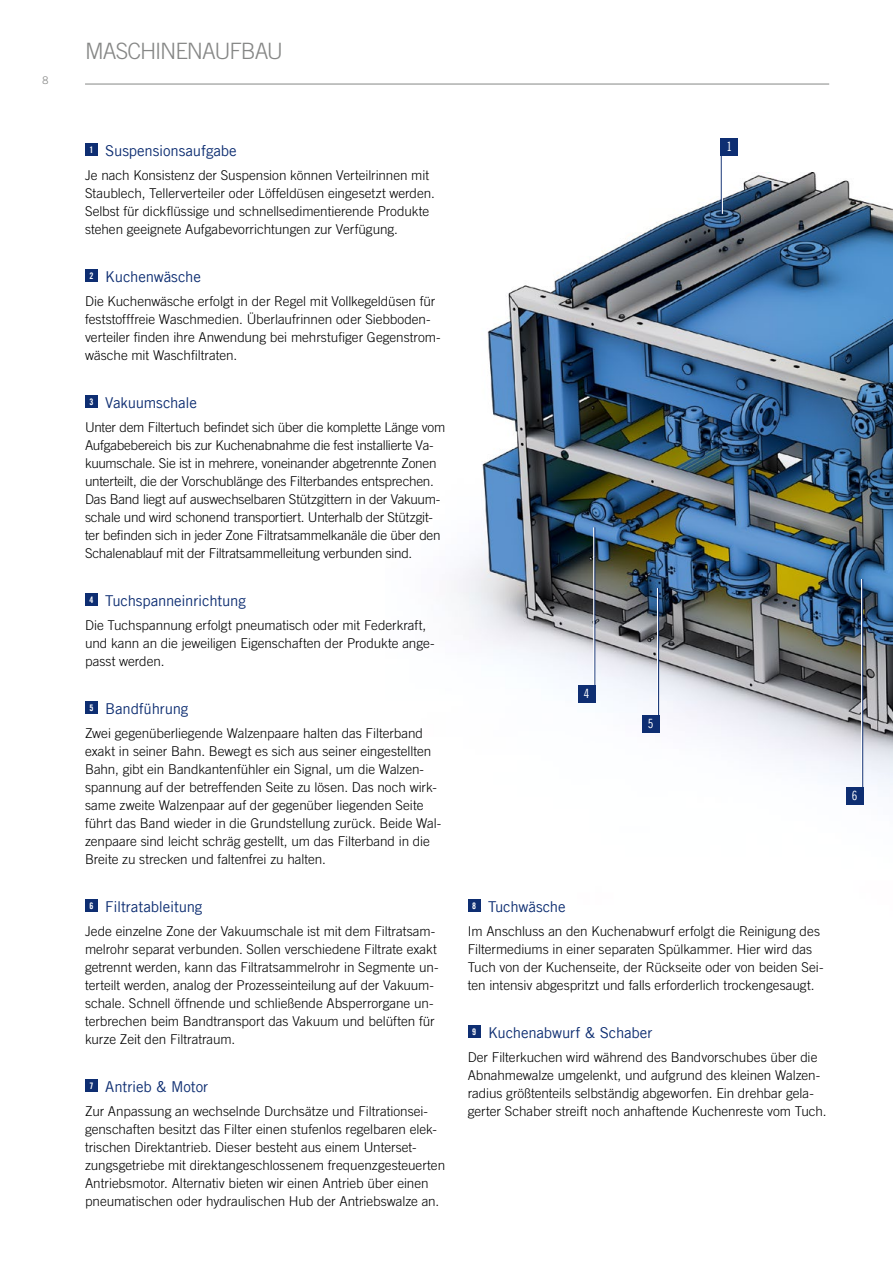
<style>
.page{position:relative;width:893px;height:1263px;background:#fff}
.page>*{position:absolute;margin:0;border:0;box-sizing:border-box;transform-origin:0 0}
.t1{font:300 22.5px "Trade Gothic LT Com";letter-spacing:-.05em;color:#868786}
.t2{font:15px "Trade Gothic LT Com";letter-spacing:-.01em;color:#0e2e72}
.t3{font:300 13.5px/18px "Trade Gothic LT Com";letter-spacing:-.005em;color:#000}
.t4{font:12.75px "Trade Gothic LT Com Cn 18";color:#fff}
.t5{font:300 10.5px "Trade Gothic LT Com";color:#868786}
</style>
<div class="page">
<img style="left:457px;top:173px;width:436px;height:862px">
<div style="left:85px;top:143px;width:13px;height:13px;background:#0e2e72"></div>
<div style="left:85px;top:269px;width:13px;height:13px;background:#0e2e72"></div>
<div style="left:85px;top:395px;width:13px;height:13px;background:#0e2e72"></div>
<div style="left:85px;top:593px;width:13px;height:13px;background:#0e2e72"></div>
<div style="left:85px;top:701px;width:13px;height:13px;background:#0e2e72"></div>
<div style="left:85px;top:899px;width:13px;height:13px;background:#0e2e72"></div>
<div style="left:85px;top:1079px;width:13px;height:13px;background:#0e2e72"></div>
<div style="left:468px;top:899px;width:12px;height:13px;background:#0e2e72"></div>
<div style="left:468px;top:1025px;width:12px;height:13px;background:#0e2e72"></div>
<hr style="left:594px;top:527px;width:1px;height:160px;background:#0e2e72">
<hr style="left:593px;top:527px;width:1px;height:160px;background:#fff">
<hr style="left:721px;top:147px;width:1px;height:67px;background:#0e2e72">
<hr style="left:722px;top:147px;width:1px;height:67px;background:#fff">
<hr style="left:658px;top:588px;width:1px;height:131px;background:#0e2e72">
<hr style="left:657px;top:588px;width:1px;height:131px;background:#fff">
<hr style="left:862px;top:579px;width:1px;height:210px;background:#0e2e72">
<hr style="left:861px;top:579px;width:1px;height:210px;background:#fff">
<div style="left:721px;top:138px;width:17px;height:17px;background:#0e2e72"></div>
<div style="left:846px;top:787px;width:17px;height:17px;background:#0e2e72"></div>
<div style="left:642px;top:715px;width:17px;height:17px;background:#0e2e72"></div>
<div style="left:578px;top:685px;width:17px;height:17px;background:#0e2e72"></div>
<hr style="left:85px;top:84px;width:744px;height:1px;background:#868786">
<p class="t5" style="left:43px;top:74px;width:7px">8</p>
<h1 class="t1" style="left:85px;top:37px;width:200px">MASCHINENAUFBAU</h1>
<p class="t2" style="left:89px;top:142px;width:149px"><sup>1</sup> Suspensionsaufgabe</p>
<p class="t3" style="left:85px;top:166px;width:351px">Je nach Konsistenz der Suspension können Verteilrinnen mit Staublech, Tellerverteiler oder Löffeldüsen eingesetzt werden.<br>Selbst für dickflüssige und schnellsedimentierende Produkte stehen geeignete Aufgabevorrichtungen zur Verfügung.</p>
<p class="t2" style="left:89px;top:268px;width:113px"><sup>2</sup> Kuchenwäsche</p>
<p class="t3" style="left:85px;top:292px;width:357px">Die Kuchenwäsche erfolgt in der Regel mit Vollkegeldüsen für feststofffreie Waschmedien. Überlaufrinnen oder Siebboden&shy;verteiler finden ihre Anwendung bei mehrstufiger Gegenstrom&shy;wäsche mit Waschfiltraten.</p>
<p class="t2" style="left:89px;top:394px;width:109px"><sup>3</sup> Vakuumschale</p>
<p class="t3" style="left:85px;top:418px;width:362px">Unter dem Filtertuch befindet sich über die komplette Länge vom Aufgabebereich bis zur Kuchenabnahme die fest installierte Va&shy;kuumschale. Sie ist in mehrere, voneinander abgetrennte Zonen unterteilt, die der Vorschublänge des Filterbandes entsprechen.<br>Das Band liegt auf auswechselbaren Stützgittern in der Vakuum&shy;schale und wird schonend transportiert. Unterhalb der Stützgit&shy;ter befinden sich in jeder Zone Filtratsammelkanäle die über den Schalenablauf mit der Filtratsammelleitung verbunden sind.</p>
<p class="t2" style="left:89px;top:592px;width:158px"><sup>4</sup> Tuchspanneinrichtung</p>
<p class="t3" style="left:85px;top:616px;width:351px">Die Tuchspannung erfolgt pneumatisch oder mit Federkraft, und kann an die jeweiligen Eigenschaften der Produkte ange&shy;passt werden.</p>
<p class="t2" style="left:89px;top:700px;width:101px"><sup>5</sup> Bandführung</p>
<p class="t3" style="left:85px;top:724px;width:358px">Zwei gegenüberliegende Walzenpaare halten das Filterband exakt in seiner Bahn. Bewegt es sich aus seiner eingestellten Bahn, gibt ein Bandkantenfühler ein Signal, um die Walzen&shy;spannung auf der betreffenden Seite zu lösen. Das noch wirk&shy;same zweite Walzenpaar auf der gegenüber liegenden Seite führt das Band wieder in die Grundstellung zurück. Beide Wal&shy;zenpaare sind leicht schräg gestellt, um das Filterband in die Breite zu strecken und faltenfrei zu halten.</p>
<p class="t2" style="left:89px;top:898px;width:115px"><sup>6</sup> Filtratableitung</p>
<p class="t3" style="left:85px;top:922px;width:355px">Jede einzelne Zone der Vakuumschale ist mit dem Filtratsam&shy;melrohr separat verbunden. Sollen verschiedene Filtrate exakt getrennt werden, kann das Filtratsammelrohr in Segmente un&shy;terteilt werden, analog der Prozesseinteilung auf der Vakuum&shy;schale. Schnell öffnende und schließende Absperrorgane un&shy;terbrechen beim Bandtransport das Vakuum und belüften für kurze Zeit den Filtratraum.</p>
<p class="t2" style="left:89px;top:1078px;width:120px"><sup>7</sup> Antrieb &amp; Motor</p>
<p class="t3" style="left:85px;top:1102px;width:362px">Zur Anpassung an wechselnde Durchsätze und Filtrationsei&shy;genschaften besitzt das Filter einen stufenlos regelbaren elek&shy;trischen Direktantrieb. Dieser besteht aus einem Unterset&shy;zungsgetriebe mit direktangeschlossenem frequenzgesteuerten Antriebsmotor. Alternativ bieten wir einen Antrieb über einen pneumatischen oder hydraulischen Hub der Antriebswalze an.</p>
<p class="t4" style="left:726px;top:139px;width:7px">1</p>
<p class="t4" style="left:584px;top:686px;width:7px">4</p>
<p class="t4" style="left:648px;top:716px;width:7px">5</p>
<p class="t2" style="left:472px;top:898px;width:95px"><sup>8</sup> Tuchwäsche</p>
<p class="t3" style="left:468px;top:922px;width:357px">Im Anschluss an den Kuchenabwurf erfolgt die Reinigung des Filtermediums in einer separaten Spülkammer. Hier wird das Tuch von der Kuchenseite, der Rückseite oder von beiden Sei&shy;ten intensiv abgespritzt und falls erforderlich trockengesaugt.</p>
<p class="t2" style="left:472px;top:1024px;width:182px"><sup>9</sup> Kuchenabwurf &amp; Schaber</p>
<p class="t3" style="left:468px;top:1048px;width:360px">Der Filterkuchen wird während des Bandvorschubes über die Abnahmewalze umgelenkt, und aufgrund des kleinen Walzen&shy;radius größtenteils selbständig abgeworfen. Ein drehbar gela&shy;gerter Schaber streift noch anhaftende Kuchenreste vom Tuch.</p>
<p class="t4" style="left:852px;top:788px;width:7px">6</p>
</div>
